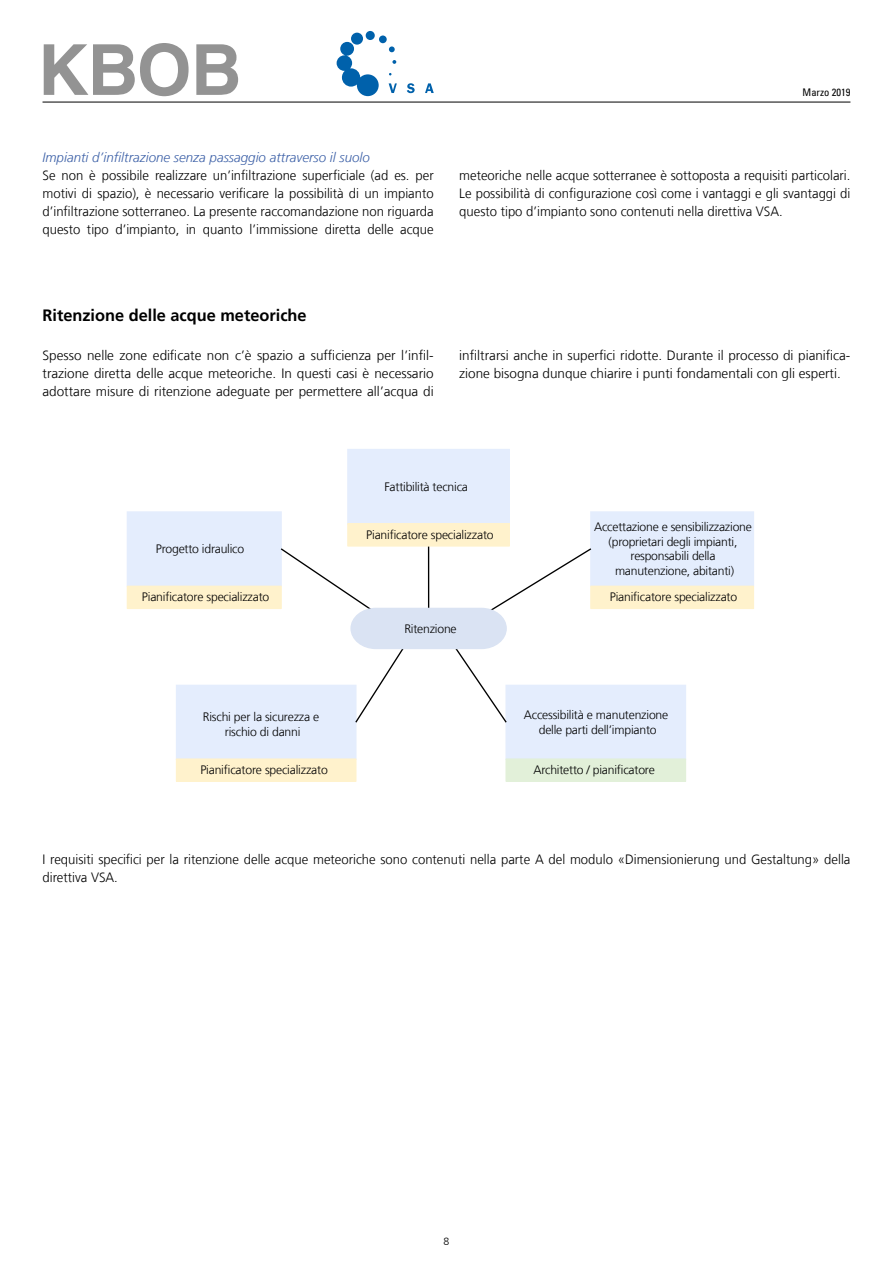
<style>
.page{position:relative;width:893px;height:1263px;background:#fff}
.page>*{position:absolute;margin:0;border:0;box-sizing:border-box;transform-origin:0 0}
.H1_Untertitel_1{font:700 16.5px "Frutiger LT Com";color:#000}
.Gru{font:300 13.5px/18px "Frutiger LT Com";color:#000;text-align:justify}
.H3_blau_kursiv{font:italic 300 13.5px "Frutiger LT Com";color:#3c60a7}
.t1{font:300 12.15px/14.7px "Frutiger LT Com";letter-spacing:-.015em;color:#000;text-align:center}
.t2{font:condensed 10.5px "Univers LT Std";color:#000}
.t3{font:300 10.5px "Frutiger LT Com";color:#000}
</style>
<div class="page">
<div style="left:348px;top:449px;width:161px;height:75px;background:#e4edfd"></div>
<div style="left:347px;top:449px;width:163px;height:75px;border:1px solid #e4edfd"></div>
<div style="left:127px;top:512px;width:154px;height:74px;background:#e4edfd"></div>
<div style="left:127px;top:511px;width:155px;height:75px;border:1px solid #e4edfd"></div>
<div style="left:506px;top:685px;width:179px;height:74px;background:#e4edfd"></div>
<div style="left:505px;top:685px;width:181px;height:75px;border:1px solid #e4edfd"></div>
<div style="left:177px;top:685px;width:179px;height:74px;background:#e4edfd"></div>
<div style="left:176px;top:685px;width:180px;height:75px;border:1px solid #e4edfd"></div>
<div style="left:591px;top:512px;width:162px;height:74px;background:#e4edfd"></div>
<div style="left:590px;top:511px;width:164px;height:75px;border:1px solid #e4edfd"></div>
<div style="left:348px;top:524px;width:161px;height:22px;background:#fff2cc"></div>
<div style="left:347px;top:523px;width:163px;height:24px;border:1px solid #fff2cc"></div>
<div style="left:506px;top:759px;width:179px;height:22px;background:#e2f0d9"></div>
<div style="left:505px;top:758px;width:181px;height:24px;border:1px solid #e2f0d9"></div>
<div style="left:127px;top:586px;width:154px;height:22px;background:#fff2cc"></div>
<div style="left:127px;top:586px;width:155px;height:23px;border:1px solid #fff2cc"></div>
<div style="left:591px;top:586px;width:162px;height:22px;background:#fff2cc"></div>
<div style="left:590px;top:586px;width:164px;height:23px;border:1px solid #fff2cc"></div>
<svg style="left:279px;top:547px;width:314px;height:177px"></svg>
<div style="left:177px;top:759px;width:179px;height:22px;background:#fff2cc"></div>
<div style="left:176px;top:758px;width:180px;height:24px;border:1px solid #fff2cc"></div>
<svg style="left:44px;top:43px;width:145px;height:53px"></svg>
<svg style="left:196px;top:44px;width:42px;height:51px"></svg>
<hr style="left:43px;top:102px;width:807px;height:1px;background:#000">
<svg style="left:337px;top:31px;width:60px;height:65px"></svg>
<svg style="left:407px;top:83px;width:8px;height:10px"></svg>
<svg style="left:425px;top:83px;width:9px;height:10px"></svg>
<h3 class="H3_blau_kursiv" style="left:43px;top:149px;width:329px">Impianti d’infiltrazione senza passaggio attraverso il suolo</h3>
<p class="Gru" style="left:43px;top:166px;width:393px">Se non è possibile realizzare un’infiltrazione superficiale (ad es. per motivi di spazio), è necessario verificare la possibilità di un impianto d’infiltrazione sotterraneo. La presente raccomandazione non riguarda questo tipo d’impianto, in quanto l’immissione diretta delle acque</p>
<p class="t2" style="left:803px;top:86px;width:49px">Marzo 2019</p>
<p class="Gru" style="left:459px;top:166px;width:393px">meteoriche nelle acque sotterranee è sottoposta a requisiti particolari.<br>Le possibilità di configurazione così come i vantaggi e gli svantaggi di questo tipo d’impianto sono contenuti nella direttiva VSA.</p>
<h1 class="H1_Untertitel_1" style="left:43px;top:306px;width:266px">Ritenzione delle acque meteoriche</h1>
<p class="Gru" style="left:43px;top:346px;width:393px">Spesso nelle zone edificate non c’è spazio a sufficienza per l’infil&shy;trazione diretta delle acque meteoriche. In questi casi è necessario adottare misure di ritenzione adeguate per permettere all’acqua di</p>
<p class="Gru" style="left:459px;top:346px;width:393px">infiltrarsi anche in superfici ridotte. Durante il processo di pianifica&shy;zione bisogna dunque chiarire i punti fondamentali con gli esperti.</p>
<p class="t1" style="left:156px;top:541px;width:90px">Progetto idraulico</p>
<p class="t1" style="left:384px;top:479px;width:85px">Fattibilità tecnica</p>
<p class="t1" style="left:366px;top:527px;width:129px">Pianificatore specializzato</p>
<p class="t1" style="left:594px;top:520px;width:159px">Accettazione e sensibilizzazione (proprietari degli impianti, responsabili della manutenzione, abitanti)</p>
<p class="t1" style="left:142px;top:590px;width:129px">Pianificatore specializzato</p>
<p class="t1" style="left:610px;top:590px;width:129px">Pianificatore specializzato</p>
<p class="t1" style="left:404px;top:621px;width:54px">Ritenzione</p>
<p class="t1" style="left:203px;top:710px;width:118px">Rischi per la sicurezza e rischio di danni</p>
<p class="t1" style="left:200px;top:763px;width:129px">Pianificatore specializzato</p>
<p class="t1" style="left:524px;top:708px;width:146px">Accessibilità e manutenzione delle parti dell’impianto</p>
<p class="t1" style="left:533px;top:763px;width:123px">Architetto / pianificatore</p>
<p class="Gru" style="left:43px;top:850px;width:809px">I requisiti specifici per la ritenzione delle acque meteoriche sono contenuti nella parte A del modulo «Dimensionierung und Gestaltung» della direttiva VSA.</p>
<p class="t3" style="left:444px;top:1235px;width:7px">8</p>
</div>
